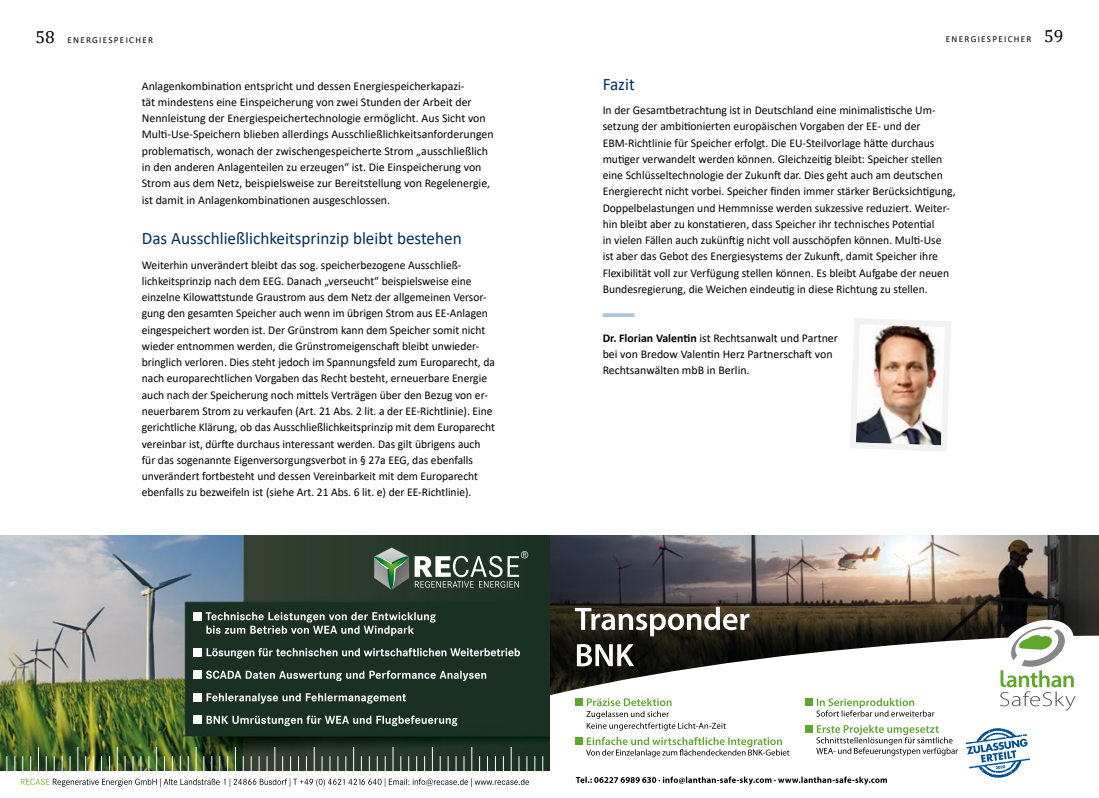
<style>
.page{position:relative;width:1099px;height:798px;background:#fff}
.page>*{position:absolute;margin:0;border:0;box-sizing:border-box;transform-origin:0 0}
.t1{font:17.5px "Calibri";color:#00305d}
.t2{font:11.88px/16.2px "Calibri";color:#000}
.t3{font:9.12px "Calibri";letter-spacing:.14em;color:#000}
.s1{font-family:"Cambria";font-size:17.5px}
.s2{font-weight:700}
</style>
<div class="page">
<img style="left:549px;top:535px;width:549px;height:85px">
<svg style="left:549px;top:620px;width:549px;height:165px"></svg>
<svg style="left:999px;top:619px;width:76px;height:91px"></svg>
<svg style="left:577px;top:643px;width:57px;height:23px"></svg>
<svg style="left:575px;top:606px;width:174px;height:30px"></svg>
<svg style="left:576px;top:776px;width:311px;height:8px"></svg>
<svg style="left:965px;top:727px;width:65px;height:50px"></svg>
<svg style="left:816px;top:724px;width:141px;height:31px"></svg>
<svg style="left:816px;top:697px;width:118px;height:19px"></svg>
<div style="left:805px;top:698px;width:8px;height:7px;background:#5ea72b"></div>
<div style="left:805px;top:725px;width:8px;height:7px;background:#5ea72b"></div>
<svg style="left:586px;top:736px;width:203px;height:21px"></svg>
<svg style="left:586px;top:697px;width:139px;height:33px"></svg>
<div style="left:575px;top:698px;width:8px;height:7px;background:#5ea72b"></div>
<div style="left:575px;top:737px;width:8px;height:7px;background:#5ea72b"></div>
<img style="left:0;top:535px;width:549px;height:236px">
<svg style="left:374px;top:547px;width:154px;height:42px;background:#57685c"></svg>
<svg style="left:7px;top:755px;width:1px;height:16px"></svg>
<svg style="left:14px;top:755px;width:1px;height:16px"></svg>
<svg style="left:542px;top:755px;width:1px;height:16px"></svg>
<svg style="left:21px;top:746px;width:514px;height:40px"></svg>
<svg style="left:206px;top:715px;width:251px;height:10px;background:#606f66"></svg>
<svg style="left:206px;top:693px;width:200px;height:10px;background:#5f6f66"></svg>
<svg style="left:206px;top:670px;width:280px;height:10px;background:#5e6d64"></svg>
<svg style="left:206px;top:647px;width:314px;height:11px;background:#5a6a60"></svg>
<svg style="left:206px;top:611px;width:230px;height:24px;background:#4f6056"></svg>
<div style="left:193px;top:611px;width:8px;height:9px;background:#fff"></div>
<div style="left:193px;top:647px;width:8px;height:9px;background:#fff"></div>
<div style="left:193px;top:670px;width:8px;height:8px;background:#fff"></div>
<div style="left:193px;top:692px;width:8px;height:9px;background:#fff"></div>
<div style="left:193px;top:715px;width:8px;height:8px;background:#fff"></div>
<svg style="left:602px;top:313px;width:32px;height:4px"></svg>
<img style="left:850px;top:318px;width:101px;height:133px">
<p class="t3" style="left:35px;top:33px;width:119px"><span class="s1">58</span> ENERGIESPEICHER</p>
<p class="t3" style="left:945px;top:33px;width:119px">ENERGIESPEICHER <span class="s1">59</span></p>
<h1 class="t1" style="left:602px;top:72px;width:34px">Fazit</h1>
<p class="t2" style="left:602px;top:102px;width:354px">In der Gesamtbetrachtung ist in Deutschland eine minimalistische Um&shy;setzung der ambitionierten europäischen Vorgaben der EE- und der EBM-Richtlinie für Speicher erfolgt. Die EU-Steilvorlage hätte durchaus mutiger verwandelt werden können. Gleichzeitig bleibt: Speicher stellen eine Schlüsseltechnologie der Zukunft dar. Dies geht auch am deutschen Energierecht nicht vorbei. Speicher finden immer stärker Berücksichtigung, Doppelbelastungen und Hemmnisse werden sukzessive reduziert. Weiter&shy;hin bleibt aber zu konstatieren, dass Speicher ihr technisches Potential<br>in vielen Fällen auch zukünftig nicht voll ausschöpfen können. Multi-Use<br>ist aber das Gebot des Energiesystems der Zukunft, damit Speicher ihre Flexibilität voll zur Verfügung stellen können. Es bleibt Aufgabe der neuen Bundesregierung, die Weichen eindeutig in diese Richtung zu stellen.</p>
<p class="t2" style="left:602px;top:329px;width:237px"><span class="s2">Dr. Florian Valentin</span> ist Rechtsanwalt und Partner bei von Bredow Valentin Herz Partnerschaft von<br>Rechtsanwälten mbB in Berlin.</p>
<p class="t2" style="left:142px;top:77px;width:353px">Anlagenkombination entspricht und dessen Energiespeicherkapazi-<br>tät mindestens eine Einspeicherung von zwei Stunden der Arbeit der Nennleistung der Energiespeichertechnologie ermöglicht. Aus Sicht von Multi-Use-Speichern blieben allerdings Ausschließlichkeitsanforderungen problematisch, wonach der zwischengespeicherte Strom „ausschließlich in den anderen Anlagenteilen zu erzeugen“ ist. Die Einspeicherung von Strom aus dem Netz, beispielsweise zur Bereitstellung von Regelenergie, ist damit in Anlagenkombinationen ausgeschlossen.</p>
<h1 class="t1" style="left:142px;top:226px;width:321px">Das Ausschließlichkeitsprinzip bleibt bestehen</h1>
<p class="t2" style="left:142px;top:256px;width:355px">Weiterhin unverändert bleibt das sog. speicherbezogene Ausschließ&shy;lichkeitsprinzip nach dem EEG. Danach „verseucht“ beispielsweise eine einzelne Kilowattstunde Graustrom aus dem Netz der allgemeinen Versor&shy;gung den gesamten Speicher auch wenn im übrigen Strom aus EE-Anlagen eingespeichert worden ist. Der Grünstrom kann dem Speicher somit nicht wieder entnommen werden, die Grünstromeigenschaft bleibt unwieder&shy;bringlich verloren. Dies steht jedoch im Spannungsfeld zum Europarecht, da nach europarechtlichen Vorgaben das Recht besteht, erneuerbare Energie auch nach der Speicherung noch mittels Verträgen über den Bezug von er&shy;neuerbarem Strom zu verkaufen (Art. 21 Abs. 2 lit. a der EE-Richtlinie). Eine gerichtliche Klärung, ob das Ausschließlichkeitsprinzip mit dem Europarecht vereinbar ist, dürfte durchaus interessant werden. Das gilt übrigens auch für das sogenannte Eigenversorgungsverbot in § 27a EEG, das ebenfalls unverändert fortbesteht und dessen Vereinbarkeit mit dem Europarecht ebenfalls zu bezweifeln ist (siehe Art. 21 Abs. 6 lit. e) der EE-Richtlinie).</p>
</div>
